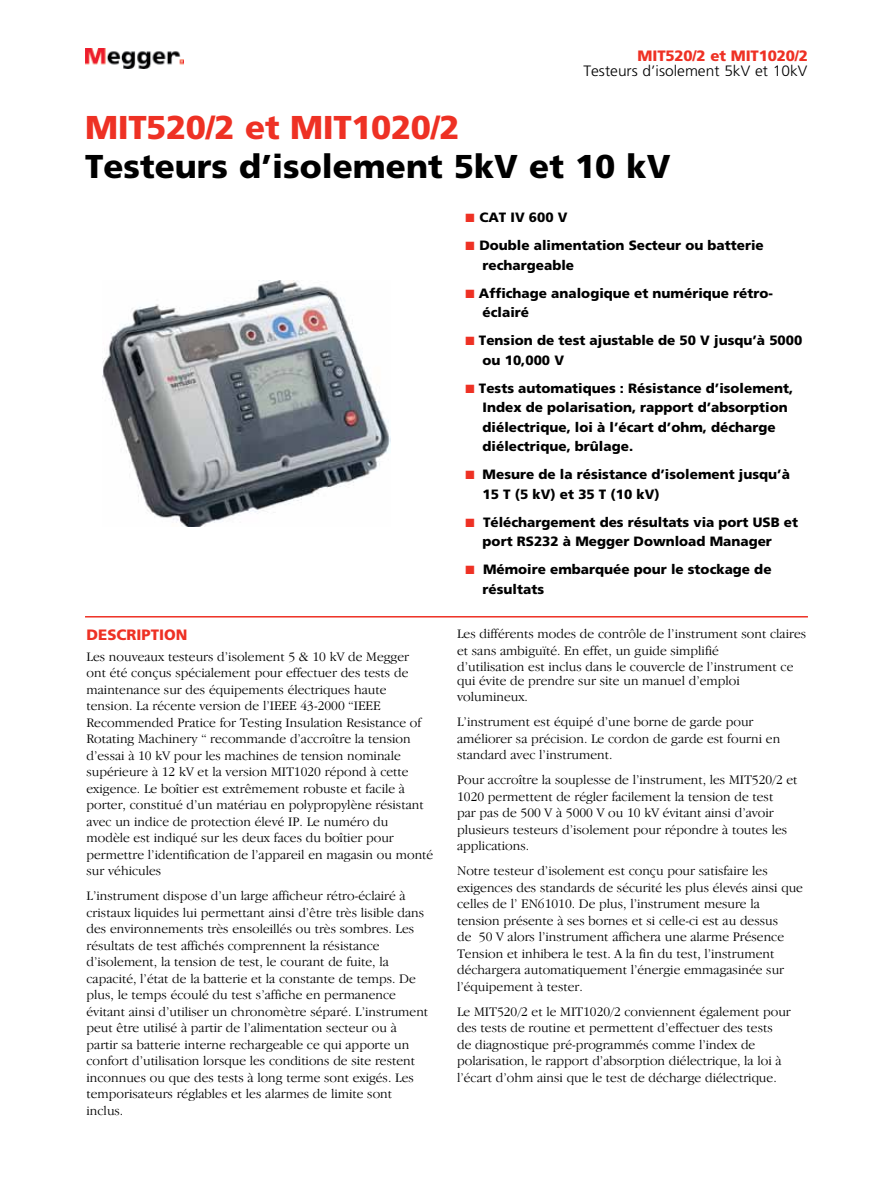
<style>
.page{position:relative;width:893px;height:1191px;background:#fff}
.page>*{position:absolute;margin:0;border:0;box-sizing:border-box;transform-origin:0 0}
.t1{font:900 33px "Frutiger";color:#000}
.t2{font:900 33px "Frutiger";letter-spacing:-.01em;color:#ee3124}
.t3{font:900 15px "Frutiger";letter-spacing:-.01em;color:#ee3124}
.t4{font:300 15px "Frutiger";color:#000;scale:1.04 1}
.t5{font:300 13.5px/16.5px "Garamond IT Cby BT";color:#000}
.t6{font:900 13.5px/19.5px "Frutiger";color:#000}
.s1{color:#ee3124}
</style>
<div class="page">
<img style="left:86px;top:48px;width:98px;height:20px">
<hr style="left:85px;top:616px;width:723px;height:1px;background:#ee3124">
<img style="left:103px;top:281px;width:287px;height:245px">
<p class="t3" style="left:638px;top:46px;width:172px">MIT520/2 et MIT1020/2</p>
<p class="t4" style="left:583px;top:62px;width:217px">Testeurs d’isolement 5kV et 10kV</p>
<h1 class="t2" style="left:85px;top:107px;width:376px">MIT520/2 et MIT1020/2</h1>
<h1 class="t1" style="left:85px;top:146px;width:587px">Testeurs d’isolement 5kV et 10 kV</h1>
<p class="t3" style="left:87px;top:625px;width:102px">DESCRIPTION</p>
<p class="t5" style="left:87px;top:648px;width:348px">Les nouveaux testeurs d’isolement 5 &amp; 10 kV de Megger<br>ont été conçus spécialement pour effectuer des tests de maintenance sur des équipements électriques haute tension. La récente version de l’IEEE 43-2000 “IEEE Recommended Pratice for Testing Insulation Resistance of Rotating Machinery “ recommande d’accroître la tension d’essai à 10 kV pour les machines de tension nominale supérieure à 12 kV et la version MIT1020 répond à cette exigence. Le boîtier est extrêmement robuste et facile à porter, constitué d’un matériau en polypropylène résistant avec un indice de protection élevé IP. Le numéro du modèle est indiqué sur les deux faces du boîtier pour permettre l’identification de l’appareil en magasin ou monté sur véhicules</p>
<p class="t5" style="left:87px;top:887px;width:343px">L’instrument dispose d’un large afficheur rétro-éclairé à cristaux liquides lui permettant ainsi d’être très lisible dans des environnements très ensoleillés ou très sombres. Les résultats de test affichés comprennent la résistance d’isolement, la tension de test, le courant de fuite, la capacité, l’état de la batterie et la constante de temps. De plus, le temps écoulé du test s’affiche en permanence évitant ainsi d’utiliser un chronomètre séparé. L’instrument peut être utilisé à partir de l’alimentation secteur ou à partir sa batterie interne rechargeable ce qui apporte un confort d’utilisation lorsque les conditions de site restent inconnues ou que des tests à long terme sont exigés. Les temporisateurs réglables et les alarmes de limite sont inclus.</p>
<p class="t6" style="left:466px;top:208px;width:103px"><span class="s1">■</span> CAT IV 600 V</p>
<p class="t6" style="left:483px;top:236px;width:283px;text-indent:-17px"><span class="s1">■</span> Double alimentation Secteur ou batterie rechargeable</p>
<p class="t6" style="left:483px;top:283px;width:292px;text-indent:-17px"><span class="s1">■</span> Affichage analogique et numérique rétro&shy;éclairé</p>
<p class="t6" style="left:483px;top:331px;width:321px;text-indent:-17px"><span class="s1">■</span> Tension de test ajustable de 50 V jusqu’à 5000 ou 10,000 V</p>
<p class="t6" style="left:483px;top:378px;width:312px;text-indent:-17px"><span class="s1">■</span> Tests automatiques : Résistance d’isolement, Index de polarisation, rapport d’absorption diélectrique, loi à l’écart d’ohm, décharge diélectrique, brûlage.</p>
<p class="t6" style="left:483px;top:465px;width:309px;text-indent:-17px"><span class="s1">■</span> Mesure de la résistance d’isolement jusqu’à<br>15 T (5 kV) et 35 T (10 kV)</p>
<p class="t6" style="left:483px;top:512px;width:317px;text-indent:-17px"><span class="s1">■</span> Téléchargement des résultats via port USB et port RS232 à Megger Download Manager</p>
<p class="t6" style="left:483px;top:560px;width:290px;text-indent:-17px"><span class="s1">■</span> Mémoire embarquée pour le stockage de résultats</p>
<p class="t5" style="left:457px;top:625px;width:351px">Les différents modes de contrôle de l’instrument sont claires et sans ambiguïté. En effet, un guide simplifié<br>d’utilisation est inclus dans le couvercle de l’instrument ce</p>
<p class="t5" style="left:457px;top:672px;width:284px">qui évite de prendre sur site un manuel d’emploi volumineux.</p>
<p class="t5" style="left:457px;top:713px;width:325px">L’instrument est équipé d’une borne de garde pour améliorer sa précision. Le cordon de garde est fourni en standard avec l’instrument.</p>
<p class="t5" style="left:457px;top:771px;width:342px">Pour accroître la souplesse de l’instrument, les MIT520/2 et 1020 permettent de régler facilement la tension de test<br>par pas de 500 V à 5000 V ou 10 kV évitant ainsi d’avoir plusieurs testeurs d’isolement pour répondre à toutes les applications.</p>
<p class="t5" style="left:457px;top:862px;width:347px">Notre testeur d’isolement est conçu pour satisfaire les exigences des standards de sécurité les plus élevés ainsi que celles de l’ EN61010. De plus, l’instrument mesure la tension présente à ses bornes et si celle-ci est au dessus<br>de 50 V alors l’instrument affichera une alarme Présence Tension et inhibera le test. A la fin du test, l’instrument déchargera automatiquement l’énergie emmagasinée sur l’équipement à tester.</p>
<p class="t5" style="left:457px;top:1003px;width:335px">Le MIT520/2 et le MIT1020/2 conviennent également pour des tests de routine et permettent d’effectuer des tests<br>de diagnostique pré-programmés comme l’index de polarisation, le rapport d’absorption diélectrique, la loi à l’écart d’ohm ainsi que le test de décharge diélectrique.</p>
</div>
